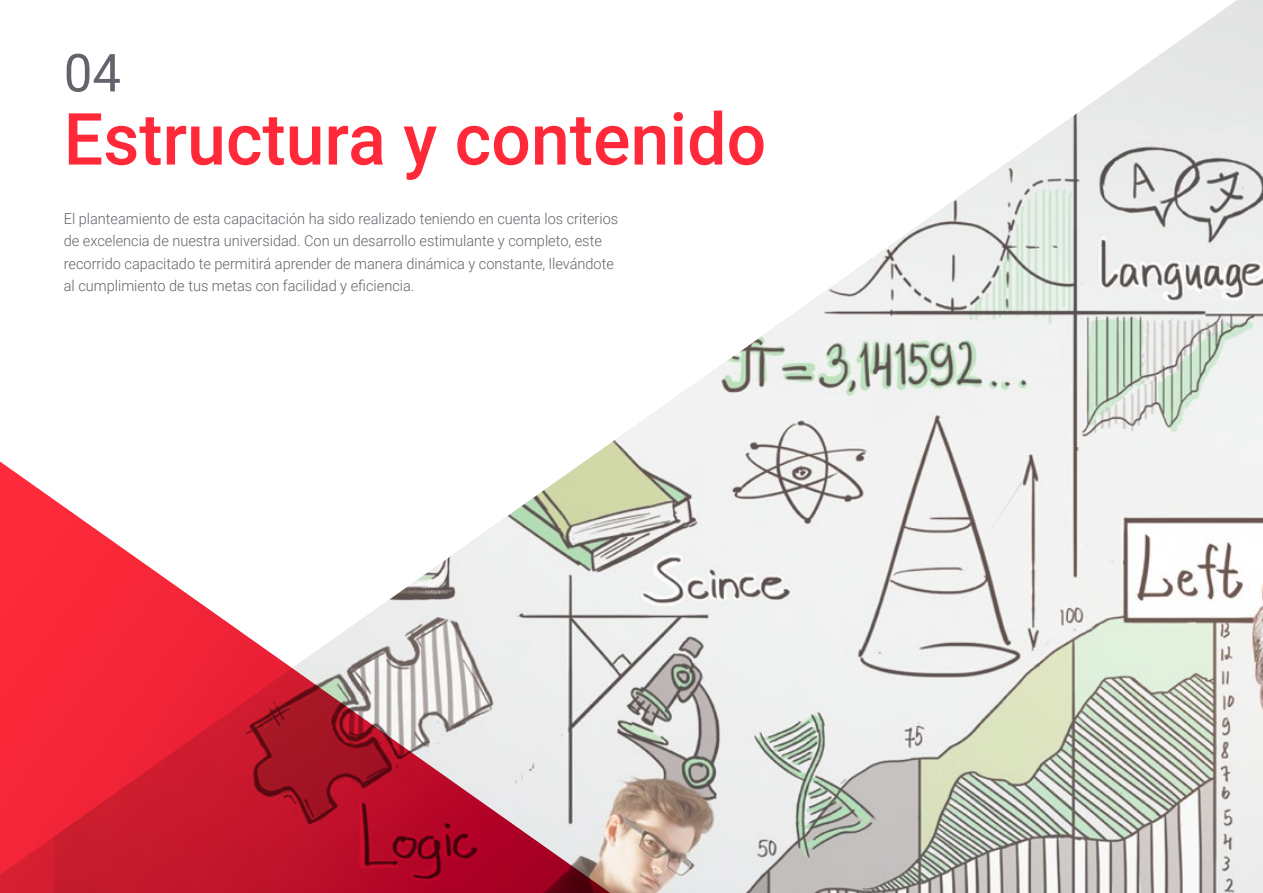
<style>
.page{position:relative;width:1263px;height:893px;background:#fff}
.page>*{position:absolute;margin:0;border:0;box-sizing:border-box;transform-origin:0 0}
.t1{font:500 72px "Roboto";color:#ff293a}
.t2{font:52.5px "Roboto";color:#61646a}
.t3{font:300 15px/22.5px "Roboto";color:#61646a}
</style>
<div class="page">
<img style="left:607px;top:0;width:656px;height:893px">
<svg style="left:0;top:446px;width:640px;height:447px"></svg>
<h2 class="t2" style="left:64px;top:36px;width:59px">04</h2>
<h1 class="t1" style="left:64px;top:89px;width:704px">Estructura y contenido</h1>
<p class="t3" style="left:64px;top:207px;width:556px">El planteamiento de esta capacitación ha sido realizado teniendo en cuenta los criterios de excelencia de nuestra universidad. Con un desarrollo estimulante y completo, este recorrido capacitado te permitirá aprender de manera dinámica y constante, llevándote al cumplimiento de tus metas con facilidad y eficiencia.</p>
</div>
